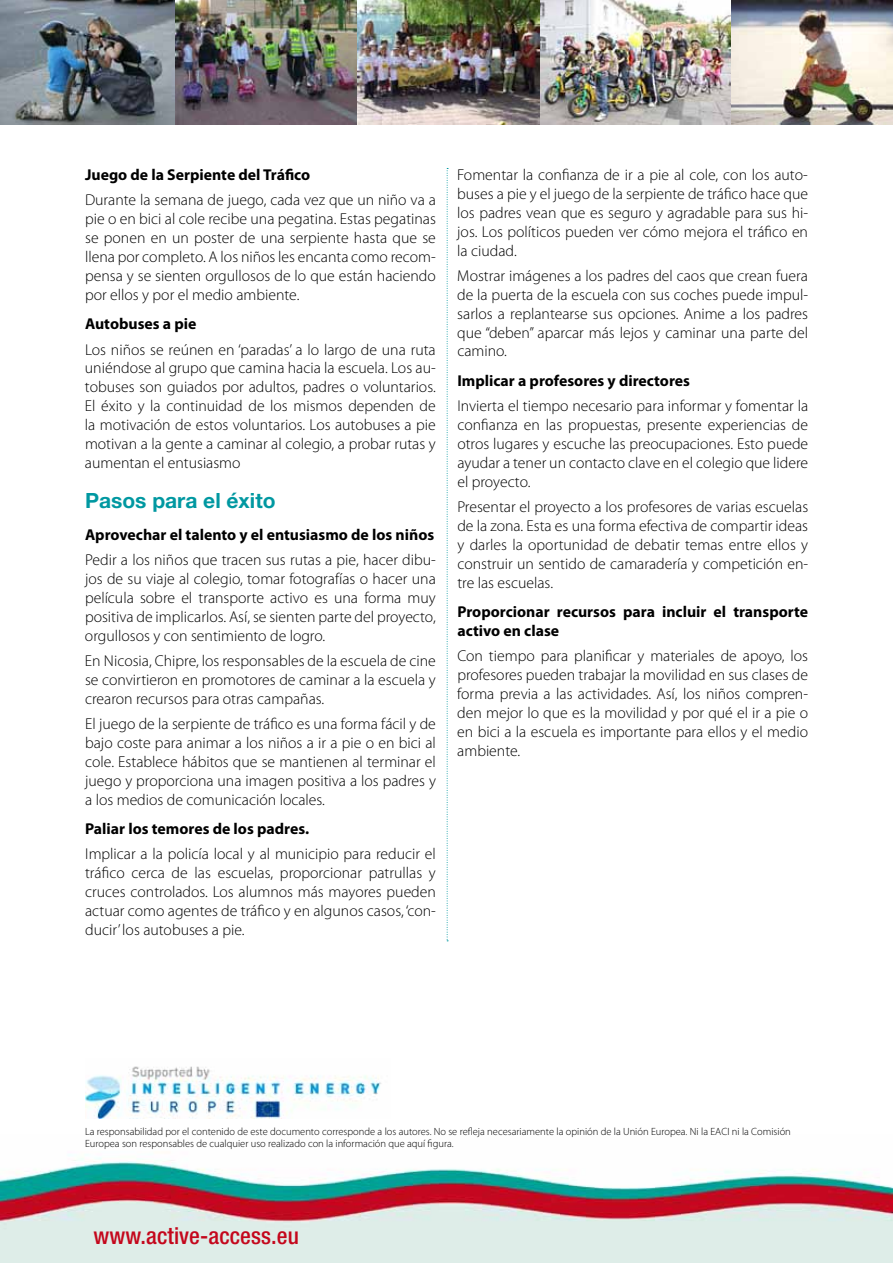
<style>
.page{position:relative;width:893px;height:1263px;background:#fff}
.page>*{position:absolute;margin:0;border:0;box-sizing:border-box;transform-origin:0 0}
.t1{font:500 condensed 23.25px "Helvetica Neue LT Pro";letter-spacing:.005em;color:#c4071c}
.t2{font:700 21px "Helvetica Neue LT Pro";color:#0098a1}
.t3{font:300 15.75px/18.9px "Myriad Pro";color:#000;text-align:justify}
.t4{font:700 15.75px/18.9px "Myriad Pro";color:#000}
.t5{font:300 10.5px/12px "Myriad Pro";color:#000}
</style>
<div class="page">
<img style="left:0;top:1155px;width:893px;height:108px">
<img style="left:85px;top:1066px;width:296px;height:52px">
<svg style="left:447px;top:168px;width:1px;height:773px"></svg>
<img style="left:0;top:0;width:893px;height:124px">
<p class="t4" style="left:85px;top:165px;width:227px">Juego de la Serpiente del Tráfico</p>
<p class="t3" style="left:85px;top:191px;width:352px">Durante la semana de juego, cada vez que un niño va a pie o en bici al cole recibe una pegatina. Estas pegatinas se ponen en un poster de una serpiente hasta que se llena por completo. A los niños les encanta como recom&shy;pensa y se sienten orgullosos de lo que están haciendo por ellos y por el medio ambiente.</p>
<p class="t4" style="left:85px;top:315px;width:113px">Autobuses a pie</p>
<p class="t3" style="left:85px;top:340px;width:352px">Los niños se reúnen en ‘paradas’ a lo largo de una ruta uniéndose al grupo que camina hacia la escuela. Los au&shy;tobuses son guiados por adultos, padres o voluntarios.<br>El éxito y la continuidad de los mismos dependen de la motivación de estos voluntarios. Los autobuses a pie motivan a la gente a caminar al colegio, a probar rutas y aumentan el entusiasmo</p>
<h2 class="t2" style="left:85px;top:487px;width:192px">Pasos para el éxito</h2>
<p class="t4" style="left:85px;top:525px;width:351px">Aprovechar el talento y el entusiasmo de los niños</p>
<p class="t3" style="left:85px;top:550px;width:352px">Pedir a los niños que tracen sus rutas a pie, hacer dibu&shy;jos de su viaje al colegio, tomar fotografías o hacer una película sobre el transporte activo es una forma muy positiva de implicarlos. Así, se sienten parte del proyecto, orgullosos y con sentimiento de logro.</p>
<p class="t3" style="left:85px;top:651px;width:352px">En Nicosia, Chipre, los responsables de la escuela de cine se convirtieron en promotores de caminar a la escuela y crearon recursos para otras campañas.</p>
<p class="t3" style="left:85px;top:714px;width:352px">El juego de la serpiente de tráfico es una forma fácil y de bajo coste para animar a los niños a ir a pie o en bici al cole. Establece hábitos que se mantienen al terminar el juego y proporciona una imagen positiva a los padres y a los medios de comunicación locales.</p>
<p class="t4" style="left:85px;top:819px;width:225px">Paliar los temores de los padres.</p>
<p class="t3" style="left:85px;top:845px;width:352px">Implicar a la policía local y al municipio para reducir el tráfico cerca de las escuelas, proporcionar patrullas y cruces controlados. Los alumnos más mayores pueden actuar como agentes de tráfico y en algunos casos, ‘con&shy;ducir’ los autobuses a pie.</p>
<p class="t3" style="left:457px;top:165px;width:352px">Fomentar la confianza de ir a pie al cole, con los auto&shy;buses a pie y el juego de la serpiente de tráfico hace que los padres vean que es seguro y agradable para sus hi&shy;jos. Los políticos pueden ver cómo mejora el tráfico en la ciudad.</p>
<p class="t3" style="left:457px;top:266px;width:352px">Mostrar imágenes a los padres del caos que crean fuera de la puerta de la escuela con sus coches puede impul&shy;sarlos a replantearse sus opciones. Anime a los padres que “deben” aparcar más lejos y caminar una parte del camino.</p>
<p class="t4" style="left:457px;top:371px;width:234px">Implicar a profesores y directores</p>
<p class="t3" style="left:457px;top:397px;width:352px">Invierta el tiempo necesario para informar y fomentar la confianza en las propuestas, presente experiencias de otros lugares y escuche las preocupaciones. Esto puede ayudar a tener un contacto clave en el colegio que lidere el proyecto.</p>
<p class="t3" style="left:457px;top:498px;width:352px">Presentar el proyecto a los profesores de varias escuelas de la zona. Esta es una forma efectiva de compartir ideas y darles la oportunidad de debatir temas entre ellos y construir un sentido de camaradería y competición en&shy;tre las escuelas.</p>
<p class="t4" style="left:457px;top:603px;width:352px">Proporcionar recursos para incluir el transporte activo en clase</p>
<p class="t3" style="left:457px;top:647px;width:352px">Con tiempo para planificar y materiales de apoyo, los profesores pueden trabajar la movilidad en sus clases de forma previa a las actividades. Así, los niños compren&shy;den mejor lo que es la movilidad y por qué el ir a pie o en bici a la escuela es importante para ellos y el medio ambiente.</p>
<p class="t5" style="left:85px;top:1126px;width:707px">La responsabilidad por el contenido de este documento corresponde a los autores. No se refleja necesariamente la opinión de la Unión Europea. Ni la EACI ni la Comisión<br>Europea son responsables de cualquier uso realizado con la información que aquí figura.</p>
<h1 class="t1" style="left:94px;top:1222px;width:207px">www.active-access.eu</h1>
</div>
